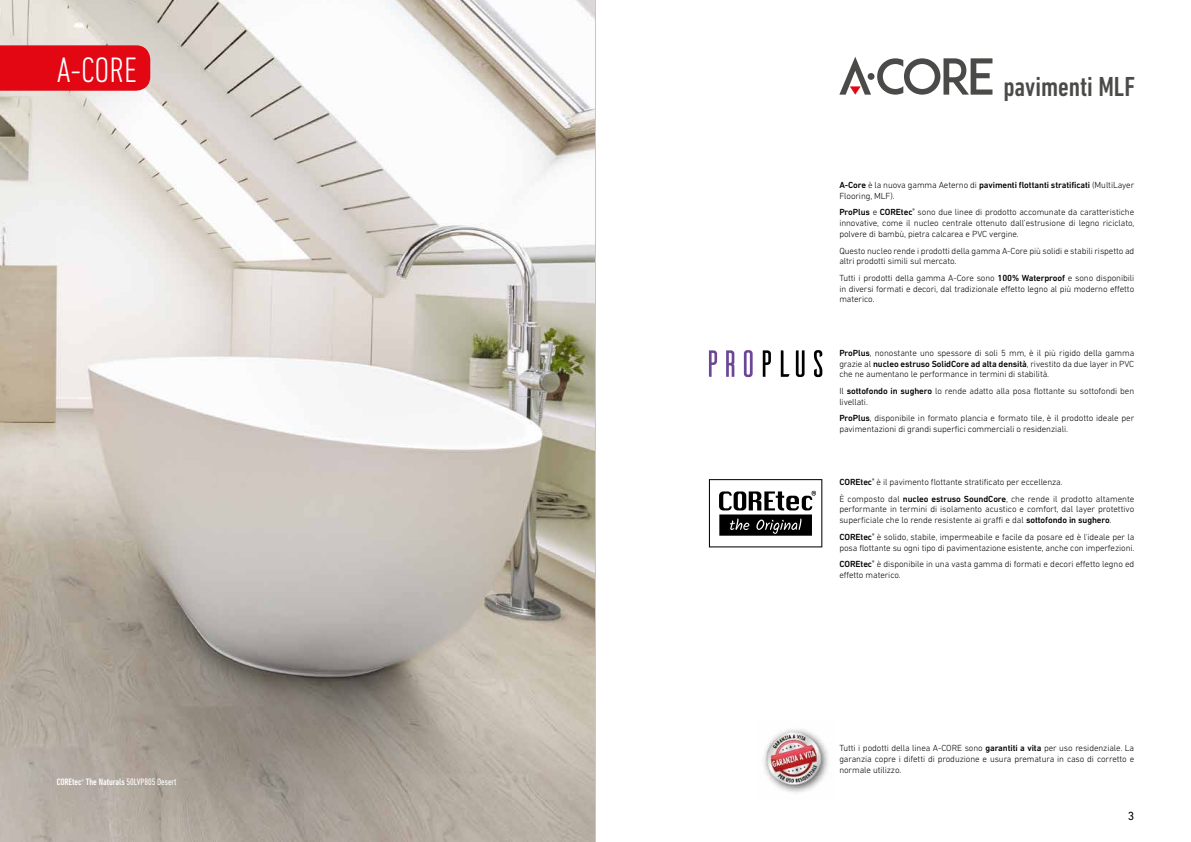
<style>
.page{position:relative;width:1191px;height:842px;background:#fff}
.page>*{position:absolute;margin:0;border:0;box-sizing:border-box;transform-origin:0 0}
.t1{font:300 condensed 36px "DIN Next LT Pro";color:#fff}
.t2{font:500 condensed 28px "DIN Next LT Pro";color:#4a4a49}
.t3{font:12px "DIN Next LT Pro";color:#000}
.t4{font:500 condensed 9.5px "DIN Next LT Pro";color:#fff}
.t5{font:300 9px/10.8px "DIN Next LT Pro";letter-spacing:-.01em;color:#000}
.s1{font-weight:400}
.s2{font-weight:500}
</style>
<div class="page">
<svg style="left:762px;top:350px;width:60px;height:27px"></svg>
<svg style="left:709px;top:350px;width:43px;height:27px"></svg>
<img style="left:764px;top:729px;width:64px;height:64px">
<svg style="left:709px;top:479px;width:113px;height:68px"></svg>
<img style="left:0;top:0;width:595px;height:842px">
<div style="left:0;top:45px;width:150px;height:46px;background:#e30613"></div>
<svg style="left:839px;top:57px;width:32px;height:38px"></svg>
<div style="left:867px;top:73px;width:7px;height:7px;background:#4a4a49;border-radius:50%"></div>
<svg style="left:877px;top:58px;width:115px;height:37px"></svg>
<hr style="left:595px;top:0;width:1px;height:842px;background:#c6c6c6">
<h1 class="t1" style="left:57px;top:49px;width:81px">A-CORE</h1>
<p class="t4" style="left:57px;top:777px;width:121px">COREtec<sup>®</sup> The Naturals <span class="s1">50LVP805 Desert</span></p>
<h2 class="t2" style="left:1003px;top:71px;width:133px">pavimenti MLF</h2>
<p class="t5" style="left:839px;top:180px;width:296px"><span class="s2">A-Core</span> è la nuova gamma Aeterno di <span class="s2">pavimenti flottanti stratificati</span> (MultiLayer<br>Flooring, MLF).</p>
<p class="t5" style="left:839px;top:207px;width:296px;text-align:justify"><span class="s2">ProPlus</span> e <span class="s2">COREtec</span><sup>®</sup> sono due linee di prodotto accomunate da caratteristiche innovative, come il nucleo centrale ottenuto dall’estrusione di legno riciclato, polvere di bambù, pietra calcarea e PVC vergine.</p>
<p class="t5" style="left:839px;top:245px;width:296px">Questo nucleo rende i prodotti della gamma A-Core più solidi e stabili rispetto ad altri prodotti simili sul mercato.</p>
<p class="t5" style="left:839px;top:272px;width:296px;text-align:justify">Tutti i prodotti della gamma A-Core sono <span class="s2">100% Waterproof</span> e sono disponibili in diversi formati e decori, dal tradizionale effetto legno al più moderno effetto materico.</p>
<p class="t5" style="left:839px;top:347px;width:296px;text-align:justify"><span class="s2">ProPlus</span>, nonostante uno spessore di soli 5 mm, è il più rigido della gamma grazie al <span class="s2">nucleo estruso SolidCore ad alta densità</span>, rivestito da due layer in PVC che ne aumentano le performance in termini di stabilità.</p>
<p class="t5" style="left:839px;top:385px;width:296px">Il <span class="s2">sottofondo in sughero</span> lo rende adatto alla posa flottante su sottofondi ben livellati.</p>
<p class="t5" style="left:839px;top:412px;width:296px"><span class="s2">ProPlus</span>, disponibile in formato plancia e formato tile, è il prodotto ideale per pavimentazioni di grandi superfici commerciali o residenziali.</p>
<p class="t5" style="left:839px;top:474px;width:296px;line-height:16.5px"><span class="s2">COREtec</span><sup>®</sup> è il pavimento flottante stratificato per eccellenza.<br>È composto dal <span class="s2">nucleo estruso SoundCore</span>, che rende il prodotto altamente</p>
<p class="t5" style="left:839px;top:504px;width:296px">performante in termini di isolamento acustico e comfort, dal layer protettivo superficiale che lo rende resistente ai graffi e dal <span class="s2">sottofondo in sughero</span>.</p>
<p class="t5" style="left:839px;top:531px;width:297px"><span class="s2">COREtec</span><sup>®</sup> è solido, stabile, impermeabile e facile da posare ed è l'ideale per la posa flottante su ogni tipo di pavimentazione esistente, anche con imperfezioni.</p>
<p class="t5" style="left:839px;top:558px;width:296px"><span class="s2">COREtec</span><sup>®</sup> è disponibile in una vasta gamma di formati e decori effetto legno ed effetto materico.</p>
<p class="t5" style="left:839px;top:742px;width:296px;text-align:justify">Tutti i podotti della linea A-CORE sono <span class="s2">garantiti a vita</span> per uso residenziale. La garanzia copre i difetti di produzione e usura prematura in caso di corretto e normale utilizzo.</p>
<h3 class="t3" style="left:1127px;top:809px;width:8px">3</h3>
</div>
